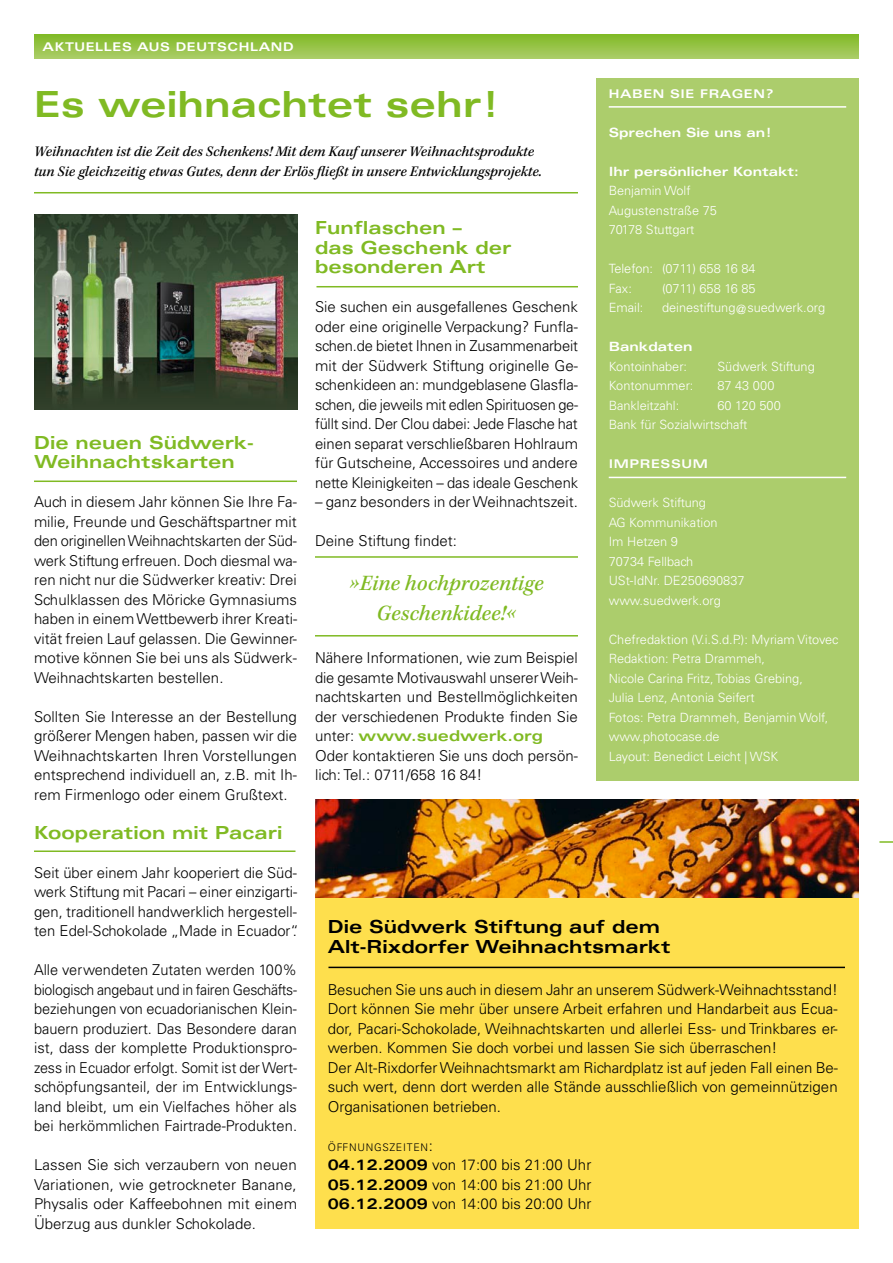
<style>
.page{position:relative;width:893px;height:1263px;background:#fff}
.page>*{position:absolute;margin:0;border:0;box-sizing:border-box;transform-origin:0 0}
.t1{font:700 expanded 36px "Univers LT Std";color:#80ba23}
.t2{font:italic 500 22.5px/30px "Kepler Std";letter-spacing:.005em;color:#80ba23;text-align:center}
.t3{font:700 expanded 18px/19.5px "Univers LT Std";color:#80ba23}
.t4{font:700 expanded 18px/19.5px "Univers LT Std";color:#000}
.t5{font:300 15px/19.5px "Univers LT Std";color:#000;text-align:justify}
.t6{font:italic 500 15px/19.5px "Kepler Std";color:#000}
.t7{font:300 12.75px/19.5px "Univers LT Std";color:#fff}
.t8{font:700 expanded 12.75px "Univers LT Std";color:#fff}
.t9{font:700 expanded 12px "Univers LT Std";letter-spacing:.05em;color:#fff}
.t10{font:300 10.5px "Univers LT Std";letter-spacing:.07em;color:#000}
.s1{font-weight:700;font-stretch:expanded;color:#80ba23}
.s2{font-size:15px}
.s3{font-weight:700;font-stretch:expanded}
</style>
<div class="page">
<div style="left:315px;top:800px;width:544px;height:429px;background:#fedf4d"></div>
<img style="left:315px;top:800px;width:544px;height:97px">
<svg style="left:879px;top:841px;width:14px;height:2px"></svg>
<hr style="left:316px;top:286px;width:262px;height:1px;background:#80ba23">
<hr style="left:34px;top:480px;width:263px;height:2px;background:#80ba23">
<hr style="left:315px;top:556px;width:263px;height:2px;background:#80ba23">
<hr style="left:315px;top:635px;width:263px;height:1px;background:#80ba23">
<hr style="left:34px;top:850px;width:261px;height:2px;background:#80ba23">
<svg style="left:34px;top:34px;width:825px;height:25px;background:#95c346"></svg>
<hr style="left:328px;top:967px;width:517px;height:1px;background:#000">
<div style="left:596px;top:78px;width:263px;height:702px;background:#accd6c"></div>
<hr style="left:609px;top:477px;width:237px;height:1px;background:#fff">
<hr style="left:609px;top:106px;width:237px;height:2px;background:#fff">
<hr style="left:34px;top:192px;width:544px;height:1px;background:#80ba23">
<img style="left:34px;top:215px;width:263px;height:195px">
<p class="t9" style="left:43px;top:40px;width:251px">Aktuelles aus deutschland</p>
<p class="t9" style="left:609px;top:87px;width:46px">HABEN</p>
<p class="t9" style="left:670px;top:87px;width:105px">SIE FRAGEN ?</p>
<h1 class="t1" style="left:34px;top:84px;width:468px">Es weihnachtet sehr!</h1>
<p class="t6" style="left:34px;top:142px;width:509px">Weihnachten ist die Zeit des Schenkens! Mit dem Kauf unserer Weihnachtsprodukte tun Sie gleichzeitig etwas Gutes, denn der Erlös fließt in unsere Entwicklungsprojekte.</p>
<p class="t8" style="left:609px;top:125px;width:165px">Sprechen Sie uns an!</p>
<p class="t8" style="left:609px;top:164px;width:192px">Ihr persönlicher Kontakt:</p>
<p class="t7" style="left:609px;top:181px;width:110px">Benjamin Wolf<br>Augustenstraße 75<br>70178 Stuttgart</p>
<p class="t7" style="left:609px;top:259px;width:148px">Telefon: (0711) 658 16 84<br>Fax:</p>
<p class="t3" style="left:315px;top:218px;width:198px">Funflaschen –<br>das Geschenk der besonderen Art</p>
<p class="t5" style="left:315px;top:297px;width:265px">Sie suchen ein ausgefallenes Geschenk oder eine originelle Verpackung? Funfla&shy;schen.de bietet Ihnen in Zusammenarbeit mit der Südwerk Stiftung originelle Ge&shy;schenkideen an: mundgeblasene Glasfla&shy;schen, die jeweils mit edlen Spirituosen ge&shy;füllt sind. Der Clou dabei: Jede Flasche hat einen separat verschließbaren Hohlraum für Gutscheine, Accessoires und andere nette Kleinigkeiten – das ideale Geschenk</p>
<p class="t5" style="left:315px;top:492px;width:264px">– ganz besonders in der Weihnachtszeit.</p>
<p class="t5" style="left:315px;top:531px;width:144px">Deine Stiftung findet:</p>
<h2 class="t2" style="left:349px;top:568px;width:196px">»Eine hochprozentige<br>Geschenkidee!«</h2>
<p class="t5" style="left:315px;top:648px;width:264px;text-align:left">Nähere Informationen, wie zum Beispiel die gesamte Motivauswahl unserer Weih&shy;nachtskarten und Bestellmöglichkeiten der verschiedenen Produkte finden Sie unter: <span class="s1">www.suedwerk.org </span>Oder kontaktieren Sie uns doch persön&shy;lich: Tel.: 0711/658 16 84!</p>
<p class="t7" style="left:662px;top:278px;width:95px">(0711) 658 16 85</p>
<p class="t7" style="left:609px;top:298px;width:36px">Email:</p>
<p class="t7" style="left:662px;top:298px;width:165px">deinestiftung@suedwerk.org</p>
<p class="t8" style="left:609px;top:339px;width:85px">Bankdaten</p>
<p class="t7" style="left:609px;top:356px;width:80px">Kontoinhaber:</p>
<p class="t7" style="left:717px;top:356px;width:99px">Südwerk Stiftung</p>
<p class="t7" style="left:609px;top:376px;width:86px">Kontonummer:</p>
<p class="t7" style="left:717px;top:376px;width:59px">87 43 000</p>
<p class="t7" style="left:609px;top:395px;width:72px">Bankleitzahl:</p>
<p class="t7" style="left:609px;top:395px;width:174px;text-indent:109px">60 120 500<br>Bank für Sozialwirtschaft</p>
<p class="t3" style="left:34px;top:432px;width:221px">Die neuen Südwerk-<br>Weihnachtskarten</p>
<p class="t5" style="left:34px;top:492px;width:265px">Auch in diesem Jahr können Sie Ihre Fa&shy;milie, Freunde und Geschäftspartner mit den originellen Weihnachtskarten der Süd&shy;werk Stiftung erfreuen. Doch diesmal wa&shy;ren nicht nur die Südwerker kreativ: Drei Schulklassen des Möricke Gymnasiums haben in einem Wettbewerb ihrer Kreati&shy;vität freien Lauf gelassen. Die Gewinner&shy;motive können Sie bei uns als Südwerk-Weihnachtskarten bestellen.</p>
<p class="t5" style="left:34px;top:707px;width:265px">Sollten Sie Interesse an der Bestellung größerer Mengen haben, passen wir die Weihnachtskarten Ihren Vorstellungen entsprechend individuell an, z.B. mit Ih&shy;rem Firmenlogo oder einem Grußtext.</p>
<p class="t3" style="left:34px;top:822px;width:250px">Kooperation mit Pacari</p>
<p class="t5" style="left:34px;top:863px;width:266px;text-align:left">Seit über einem Jahr kooperiert die Süd&shy;werk Stiftung mit Pacari – einer einzigarti&shy;gen, traditionell handwerklich hergestell&shy;ten Edel-Schokolade „Made in Ecuador“.</p>
<p class="t5" style="left:34px;top:960px;width:265px">Alle verwendeten Zutaten werden 100% biologisch angebaut und in fairen Geschäfts&shy;beziehungen von ecuadorianischen Klein&shy;bauern produziert. Das Besondere daran ist, dass der komplette Produktionspro&shy;zess in Ecuador erfolgt. Somit ist der Wert&shy;schöpfungsanteil, der im Entwicklungs&shy;land bleibt, um ein Vielfaches höher als bei herkömmlichen Fairtrade-Produkten.</p>
<p class="t5" style="left:34px;top:1155px;width:265px">Lassen Sie sich verzaubern von neuen Variationen, wie getrockneter Banane, Physalis oder Kaffeebohnen mit einem Überzug aus dunkler Schokolade.</p>
<p class="t9" style="left:609px;top:457px;width:101px">IMPRESSUM</p>
<p class="t7" style="left:609px;top:493px;width:137px">Südwerk Stiftung<br>AG Kommunikation<br>Im Hetzen 9<br>70734 Fellbach<br>USt-IdNr. DE250690837 www.suedwerk.org</p>
<p class="t7" style="left:609px;top:629px;width:231px">Chefredaktion (V.i.S.d.P.): Myriam Vitovec<br>Redaktion: Petra Drammeh,<br>Nicole Carina Fritz, Tobias Grebing,<br>Julia Lenz, Antonia Seifert<br>Fotos: Petra Drammeh, Benjamin Wolf, www.photocase.de<br>Layout: Benedict Leicht | WSK</p>
<p class="t4" style="left:328px;top:917px;width:344px">Die Südwerk Stiftung auf dem<br>Alt-Rixdorfer Weihnachtsmarkt</p>
<p class="t5" style="left:328px;top:980px;width:512px;text-align:left">Besuchen Sie uns auch in diesem Jahr an unserem Südwerk-Weihnachtsstand!<br>Dort können Sie mehr über unsere Arbeit erfahren und Handarbeit aus Ecua&shy;dor, Pacari-Schokolade, Weihnachtskarten und allerlei Ess- und Trinkbares er&shy;werben. Kommen Sie doch vorbei und lassen Sie sich überraschen!<br>Der Alt-Rixdorfer Weihnachtsmarkt am Richardplatz ist auf jeden Fall einen Be&shy;such wert, denn dort werden alle Stände ausschließlich von gemeinnützigen Organisationen betrieben.</p>
<p class="t10" style="left:328px;top:1141px;width:107px">ÖFFNUNGSZEITEN<span class="s2">:</span></p>
<p class="t5" style="left:328px;top:1155px;width:265px"><span class="s3">04.12.2009</span> von 17:00 bis 21:00 Uhr <span class="s3">05.12.2009</span> von 14:00 bis 21:00 Uhr <span class="s3">06.12.2009</span> von 14:00 bis 20:00 Uhr</p>
</div>
